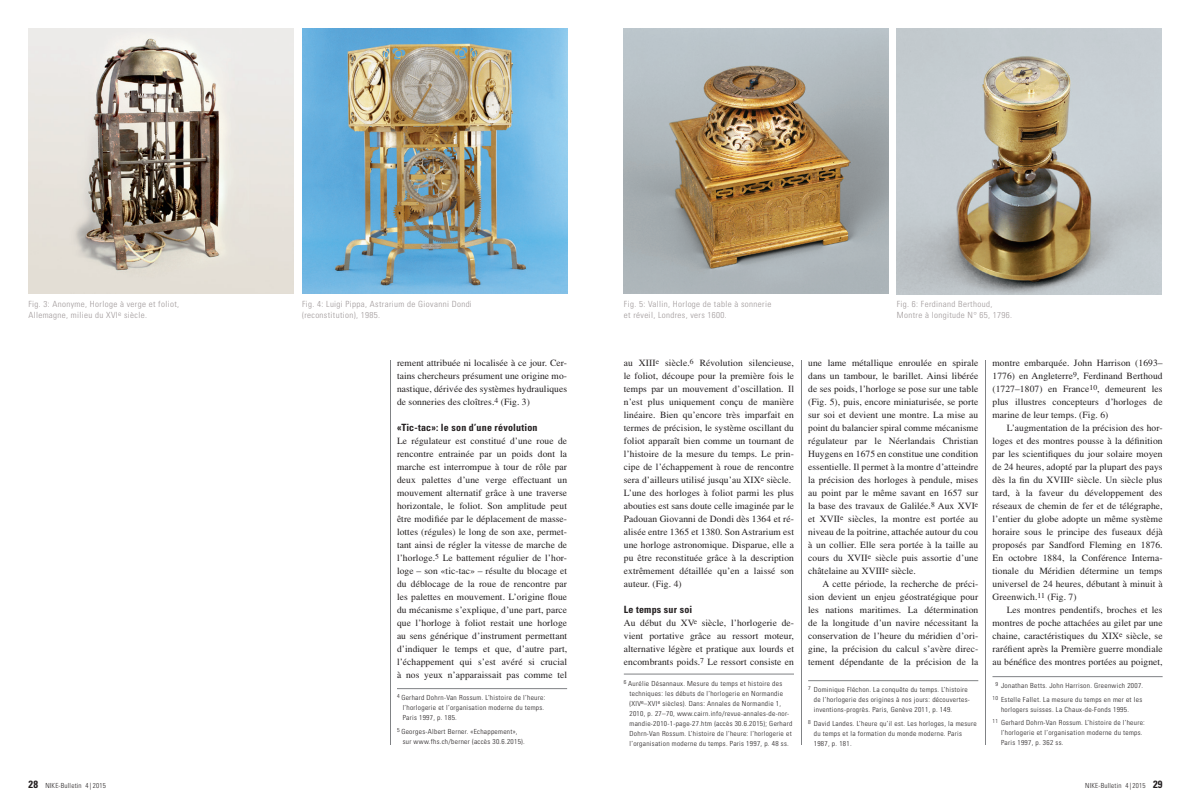
<style>
.page{position:relative;width:1191px;height:808px;background:#fff}
.page>*{position:absolute;margin:0;border:0;box-sizing:border-box;transform-origin:0 0}
.t1{font:700 condensed 10px "Univers";letter-spacing:.02em;color:#231f20}
.t2{font:9.5px/13px "Times";letter-spacing:.01em;color:#231f20;text-align:justify}
.t3{font:300 condensed 8.5px/11px "Univers";letter-spacing:.04em;color:#a0999a;scale:1.05 1}
.t4{font:300 condensed 7px/10px "Univers";letter-spacing:.04em;color:#231f20;scale:1.05 1}
.t5{font:300 condensed 7px "Univers";letter-spacing:.04em;color:#231f20}
.s1{font-weight:700;font-size:10.5px}
</style>
<div class="page">
<hr style="left:801px;top:360px;width:1px;height:385px;background:#808285">
<hr style="left:985px;top:360px;width:1px;height:385px;background:#808285">
<hr style="left:390px;top:360px;width:1px;height:385px;background:#808285">
<hr style="left:397px;top:688px;width:170px;height:1px;background:#808285">
<hr style="left:624px;top:674px;width:170px;height:1px;background:#808285">
<img style="left:28px;top:28px;width:265px;height:265px">
<img style="left:302px;top:28px;width:265px;height:265px">
<img style="left:624px;top:28px;width:265px;height:265px">
<hr style="left:808px;top:680px;width:170px;height:1px;background:#808285">
<hr style="left:992px;top:676px;width:170px;height:1px;background:#808285">
<img style="left:896px;top:28px;width:265px;height:266px">
<p class="t3" style="left:28px;top:299px;width:145px">Fig. 3: Anonyme, Horloge à verge et foliot,<br>Allemagne, milieu du XVI<sup>e</sup> siècle.</p>
<p class="t3" style="left:302px;top:298px;width:163px">Fig. 4: Luigi Pippa, Astrarium de Giovanni Dondi (reconstitution), 1985.</p>
<p class="t3" style="left:624px;top:299px;width:142px">Fig. 5: Vallin, Horloge de table à sonnerie et réveil, Londres, vers 1600.</p>
<p class="t3" style="left:896px;top:299px;width:111px">Fig. 6: Ferdinand Berthoud,<br>Montre à longitude N° 65, 1796.</p>
<p class="t2" style="left:397px;top:357px;width:172px">rement attribuée ni localisée à ce jour. Cer&shy;tains chercheurs présument une origine mo&shy;nastique, dérivée des systèmes hydrauliques de sonneries des cloîtres.<sup>4</sup> (Fig. 3)</p>
<p class="t1" style="left:397px;top:422px;width:142px">«Tic-tac»: le son d’une révolution</p>
<p class="t2" style="left:397px;top:435px;width:172px">Le régulateur est constitué d’une roue de rencontre entrainée par un poids dont la marche est interrompue à tour de rôle par deux palettes d’une verge effectuant un mouvement alternatif grâce à une traverse horizontale, le foliot. Son amplitude peut être modifiée par le déplacement de masse&shy;lottes (régules) le long de son axe, permet&shy;tant ainsi de régler la vitesse de marche de l’horloge.<sup>5</sup> Le battement régulier de l’hor&shy;loge – son «tic-tac» – résulte du blocage et du déblocage de la roue de rencontre par les palettes en mouvement. L’origine floue du mécanisme s’explique, d’une part, parce que l’horloge à foliot restait une horloge au sens générique d’instrument permettant d’indiquer le temps et que, d’autre part, l’échappement qui s’est avéré si crucial à nos yeux n’apparaissait pas comme tel</p>
<p class="t4" style="left:403px;top:693px;width:137px;text-indent:-6px"><sup>4</sup> Gerhard Dohrn-Van Rossum. L’histoire de l’heure: l’horlogerie et l’organisation moderne du temps.<br>Paris 1997, p. 185.</p>
<p class="t4" style="left:403px;top:726px;width:118px;text-indent:-6px"><sup>5</sup> Georges-Albert Berner. «Echappement», sur www.fhs.ch/berner (accès 30.6.2015).</p>
<p class="t2" style="left:624px;top:357px;width:172px;text-align:left">au XIII<sup>e</sup> siècle.<sup>6</sup> Révolution silencieuse, le foliot, découpe pour la première fois le temps par un mouvement d’oscillation. Il n’est plus uniquement conçu de manière linéaire. Bien qu’encore très imparfait en termes de précision, le système oscillant du foliot apparaît bien comme un tournant de l’histoire de la mesure du temps. Le prin&shy;cipe de l’échappement à roue de rencontre sera d’ailleurs utilisé jusqu’au XIX<sup>e</sup> siècle.<br>L’une des horloges à foliot parmi les plus abouties est sans doute celle imaginée par le Padouan Giovanni de Dondi dès 1364 et ré&shy;alisée entre 1365 et 1380. Son Astrarium est une horloge astronomique. Disparue, elle a pu être reconstituée grâce à la description extrêmement détaillée qu’en a laissé son auteur. (Fig. 4)</p>
<p class="t1" style="left:624px;top:604px;width:70px">Le temps sur soi</p>
<p class="t2" style="left:624px;top:617px;width:172px">Au début du XV<sup>e</sup> siècle, l’horlogerie de&shy;vient portative grâce au ressort moteur, alternative légère et pratique aux lourds et encombrants poids.<sup>7</sup> Le ressort consiste en</p>
<p class="t4" style="left:629px;top:678px;width:156px;text-indent:-6px"><sup>6</sup> Aurélie Désannaux. Mesure du temps et histoire des techniques: les débuts de l’horlogerie en Normandie (XIV<sup>e</sup>–XVI<sup>e</sup> siècles). Dans: Annales de Normandie 1, 2010, p. 27–70, www.cairn.info/revue-annales-de-nor&shy;mandie-2010-1-page-27.htm (accès 30.6.2015); Gerhard Dohrn-Van Rossum. L’histoire de l’heure: l’horlogerie et l’organisation moderne du temps. Paris 1997, p. 48 ss.</p>
<p class="t2" style="left:808px;top:357px;width:172px">une lame métallique enroulée en spirale dans un tambour, le barillet. Ainsi libérée de ses poids, l’horloge se pose sur une table (Fig. 5), puis, encore miniaturisée, se porte sur soi et devient une montre. La mise au point du balancier spiral comme mécanisme régulateur par le Néerlandais Christian Huygens en 1675 en constitue une condition essentielle. Il permet à la montre d’atteindre la précision des horloges à pendule, mises au point par le même savant en 1657 sur la base des travaux de Galilée.<sup>8</sup> Aux XVI<sup>e </sup>et XVII<sup>e</sup> siècles, la montre est portée au niveau de la poitrine, attachée autour du cou à un collier. Elle sera portée à la taille au cours du XVII<sup>e</sup> siècle puis assortie d’une châtelaine au XVIII<sup>e</sup> siècle.</p>
<p class="t2" style="left:808px;top:578px;width:172px;text-indent:14px">A cette période, la recherche de préci&shy;sion devient un enjeu géostratégique pour les nations maritimes. La détermination de la longitude d’un navire nécessitant la conservation de l’heure du méridien d’ori&shy;gine, la précision du calcul s’avère direc&shy;tement dépendante de la précision de la</p>
<p class="t4" style="left:814px;top:685px;width:150px;text-indent:-6px"><sup>7</sup> Dominique Fléchon. La conquête du temps. L’histoire de l’horlogerie des origines à nos jours: découvertes&shy;inventions-progrès. Paris, Genève 2011, p. 149.</p>
<p class="t4" style="left:814px;top:718px;width:157px;text-indent:-6px"><sup>8</sup> David Landes. L’heure qu’il est. Les horloges, la mesure du temps et la formation du monde moderne. Paris<br>1987, p. 181.</p>
<p class="t2" style="left:992px;top:357px;width:172px">montre embarquée. John Harrison (1693– 1776) en Angleterre<sup>9</sup>, Ferdinand Berthoud (1727–1807) en France<sup>10</sup>, demeurent les plus illustres concepteurs d’horloges de marine de leur temps. (Fig. 6)</p>
<p class="t2" style="left:992px;top:422px;width:172px;text-indent:14px">L’augmentation de la précision des hor&shy;loges et des montres pousse à la définition par les scientifiques du jour solaire moyen de 24 heures, adopté par la plupart des pays dès la fin du XVIII<sup>e</sup> siècle. Un siècle plus tard, à la faveur du développement des réseaux de chemin de fer et de télégraphe, l’entier du globe adopte un même système horaire sous le principe des fuseaux déjà proposés par Sandford Fleming en 1876.<br>En octobre 1884, la Conférence Interna&shy;tionale du Méridien détermine un temps universel de 24 heures, débutant à minuit à Greenwich.<sup>11</sup> (Fig. 7)</p>
<p class="t2" style="left:992px;top:604px;width:172px;text-indent:14px">Les montres pendentifs, broches et les montres de poche attachées au gilet par une chaine, caractéristiques du XIX<sup>e</sup> siècle, se raréfient après la Première guerre mondiale au bénéfice des montres portées au poignet,</p>
<p class="t4" style="left:992px;top:679px;width:145px;line-height:13.4px;text-align:center"><sup>9</sup> Jonathan Betts. John Harrison. Greenwich 2007.<br><sup>10</sup> Estelle Fallet. La mesure du temps en mer et les</p>
<p class="t4" style="left:992px;top:702px;width:147px;line-height:13.4px;text-indent:9px">horlogers suisses. La Chaux-de-Fonds 1995.<br><sup>11</sup> Gerhard Dohrn-Van Rossum. L’histoire de l’heure:</p>
<p class="t4" style="left:1001px;top:727px;width:136px">l’horlogerie et l’organisation moderne du temps.<br>Paris 1997, p. 362 ss.</p>
<p class="t5" style="left:28px;top:781px;width:79px"><span class="s1">28</span> NIKE-Bulletin 4 | 2015</p>
<p class="t5" style="left:1085px;top:781px;width:79px">NIKE-Bulletin 4 | 2015 <span class="s1">29</span></p>
</div>
